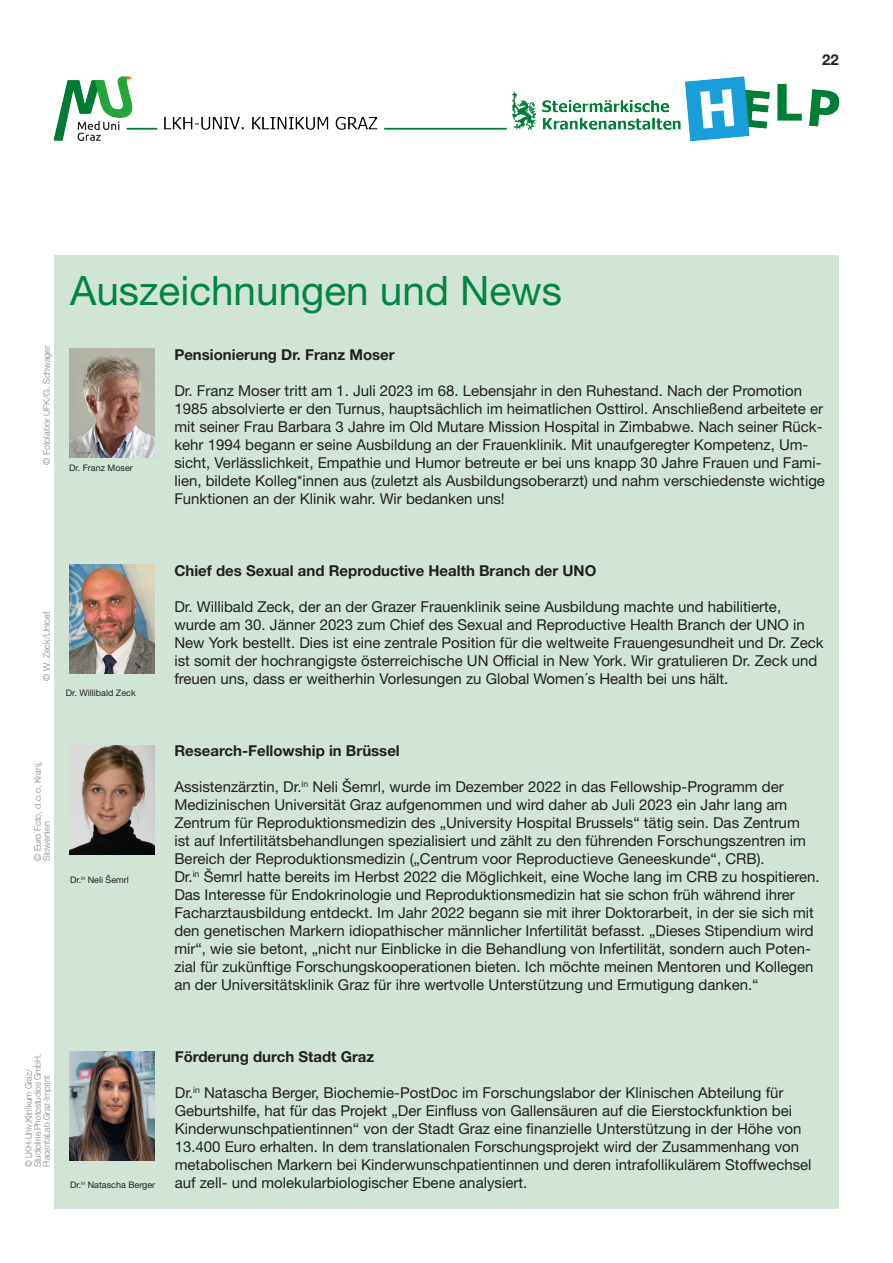
<style>
.page{position:relative;width:893px;height:1263px;background:#fff}
.page>*{position:absolute;margin:0;border:0;box-sizing:border-box;transform-origin:0 0}
.t1{font:40.5px "Helvetica Neue LT Std";color:#008642}
.Grundschrift{font:15px/18px "Helvetica Neue LT Std";color:#231f20}
.Zwischentitel{font:700 15px "Helvetica Neue LT Std";color:#231f20}
.Grundschrift-2{font:700 15px "Helvetica Neue LT Std";color:#231f20}
.Copyright{font:300 9px/9px "Helvetica Neue LT Std";color:#808285;scale:.93 1}
.Copyright-2{font:300 9px/9px "Helvetica Neue LT Std";color:#808285}
.Bildunterschrift{font:9px "Helvetica Neue LT Std";color:#231f20}
</style>
<div class="page">
<img style="left:53px;top:76px;width:787px;height:66px">
<div style="left:54px;top:255px;width:785px;height:954px;background:#d1e4d6"></div>
<img style="left:70px;top:349px;width:85px;height:109px">
<img style="left:70px;top:745px;width:85px;height:109px">
<img style="left:70px;top:1051px;width:85px;height:109px">
<img style="left:70px;top:564px;width:85px;height:110px">
<p class="Zwischentitel" style="left:822px;top:50px;width:18px">22</p>
<p class="Copyright-2" style="left:42px;top:465px;width:121px;rotate:-90deg">© Fotolabor UFK/G. Schwager</p>
<p class="t1" style="left:70px;top:266px;width:494px">Auszeichnungen und News</p>
<p class="Bildunterschrift" style="left:69px;top:463px;width:65px">Dr. Franz Moser</p>
<p class="Zwischentitel" style="left:174px;top:345px;width:222px">Pensionierung Dr. Franz Moser</p>
<p class="Grundschrift" style="left:174px;top:381px;width:652px">Dr. Franz Moser tritt am 1. Juli 2023 im 68. Lebensjahr in den Ruhestand. Nach der Promotion 1985 absolvierte er den Turnus, hauptsächlich im heimatlichen Osttirol. Anschließend arbeitete er mit seiner Frau Barbara 3 Jahre im Old Mutare Mission Hospital in Zimbabwe. Nach seiner Rück&shy;kehr 1994 begann er seine Ausbildung an der Frauenklinik. Mit unaufgeregter Kompetenz, Um&shy;sicht, Verlässlichkeit, Empathie und Humor betreute er bei uns knapp 30 Jahre Frauen und Fami&shy;lien, bildete Kolleg*innen aus (zuletzt als Ausbildungsoberarzt) und nahm verschiedenste wichtige Funktionen an der Klinik wahr. Wir bedanken uns!</p>
<p class="Copyright-2" style="left:42px;top:680px;width:70px;rotate:-90deg">© W. Zeck/Unicef</p>
<p class="Bildunterschrift" style="left:66px;top:687px;width:71px">Dr. Willibald Zeck</p>
<p class="Copyright-2" style="left:33px;top:861px;width:102px;rotate:-90deg">© Euro Foto, d.o.o, Kranj,<br>Slowenien</p>
<p class="Bildunterschrift" style="left:70px;top:874px;width:60px">Dr.<sup>in</sup> Neli Šemrl</p>
<p class="Zwischentitel" style="left:174px;top:561px;width:423px">Chief des Sexual and Reproductive Health Branch der UNO</p>
<p class="Grundschrift" style="left:174px;top:597px;width:651px">Dr. Willibald Zeck, der an der Grazer Frauenklinik seine Ausbildung machte und habilitierte, wurde am 30. Jänner 2023 zum Chief des Sexual and Reproductive Health Branch der UNO in New York bestellt. Dies ist eine zentrale Position für die weltweite Frauengesundheit und Dr. Zeck ist somit der hochrangigste österreichische UN Official in New York. Wir gratulieren Dr. Zeck und freuen uns, dass er weitherhin Vorlesungen zu Global Women´s Health bei uns hält.</p>
<p class="Zwischentitel" style="left:174px;top:741px;width:227px">Research-Fellowship in Brüssel</p>
<p class="Grundschrift" style="left:174px;top:777px;width:633px">Assistenzärztin, Dr.<sup>in</sup> Neli Šemrl, wurde im Dezember 2022 in das Fellowship-Programm der Medizinischen Universität Graz aufgenommen und wird daher ab Juli 2023 ein Jahr lang am Zentrum für Reproduktionsmedizin des „University Hospital Brussels“ tätig sein. Das Zentrum ist auf Infertilitätsbehandlungen spezialisiert und zählt zu den führenden Forschungszentren im Bereich der Reproduktionsmedizin („Centrum voor Reproductieve Geneeskunde“, CRB).</p>
<p class="Grundschrift" style="left:174px;top:867px;width:647px">Dr.<sup>in</sup> Šemrl hatte bereits im Herbst 2022 die Möglichkeit, eine Woche lang im CRB zu hospitieren.<br>Das Interesse für Endokrinologie und Reproduktionsmedizin hat sie schon früh während ihrer Facharztausbildung entdeckt. Im Jahr 2022 begann sie mit ihrer Doktorarbeit, in der sie sich mit den genetischen Markern idiopathischer männlicher Infertilität befasst. „Dieses Stipendium wird mir“, wie sie betont, „nicht nur Einblicke in die Behandlung von Infertilität, sondern auch Poten&shy;zial für zukünftige Forschungskooperationen bieten. Ich möchte meinen Mentoren und Kollegen an der Universitätsklinik Graz für ihre wertvolle Unterstützung und Ermutigung danken.“</p>
<p class="Copyright" style="left:24px;top:1167px;width:124px;rotate:-90deg">© LKH-Univ.Klinikum Graz/<br>Studioline Photostudios GmbH,<br>PlacentaLab Graz-Imprint</p>
<p class="Bildunterschrift" style="left:70px;top:1179px;width:87px">Dr.<sup>in</sup> Natascha Berger</p>
<p class="Grundschrift-2" style="left:175px;top:1047px;width:201px">Förderung durch Stadt Graz</p>
<p class="Grundschrift" style="left:175px;top:1083px;width:638px">Dr.<sup>in</sup> Natascha Berger, Biochemie-PostDoc im Forschungslabor der Klinischen Abteilung für Geburtshilfe, hat für das Projekt „Der Einfluss von Gallensäuren auf die Eierstockfunktion bei Kinderwunschpatientinnen“ von der Stadt Graz eine finanzielle Unterstützung in der Höhe von 13.400 Euro erhalten. In dem translationalen Forschungsprojekt wird der Zusammenhang von metabolischen Markern bei Kinderwunschpatientinnen und deren intrafollikulärem Stoffwechsel auf zell- und molekularbiologischer Ebene analysiert.</p>
</div>
